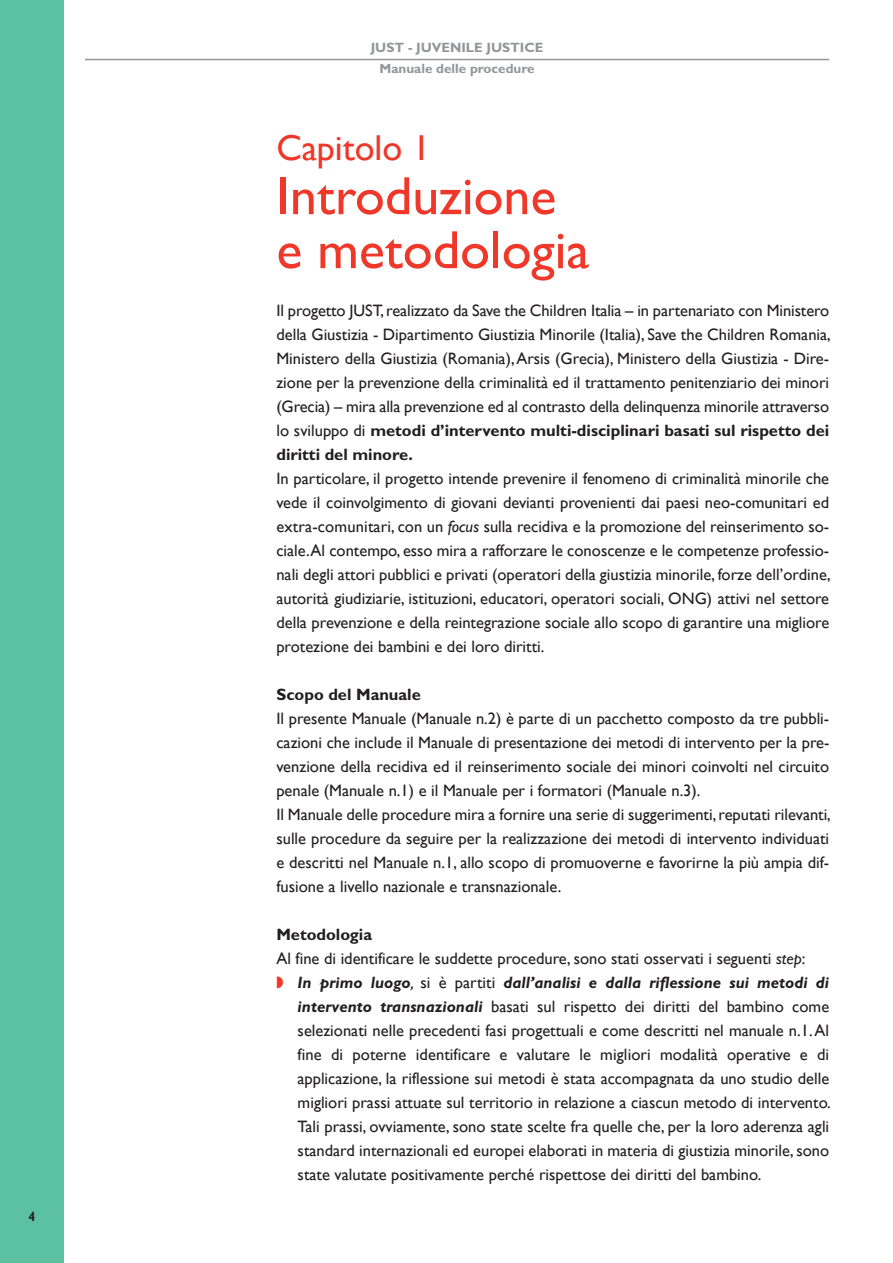
<style>
.page{position:relative;width:893px;height:1263px;background:#fff}
.page>*{position:absolute;margin:0;border:0;box-sizing:border-box;transform-origin:0 0}
.t1{font:54px/54px "Gill Sans";color:#ef3829}
.t2{font:36px "Gill Sans";color:#ef3829}
.t3{font:16.5px/24px "Gill Sans";color:#231f20;text-align:justify}
.t4{font:italic 700 16.5px "Gill Sans";color:#231f20}
.t5{font:700 16.5px "Gill Sans";color:#231f20}
.t6{font:700 13.5px/21.3px "Gill Sans";color:#939598;text-align:center}
.t7{font:700 13.5px "Gill Sans";color:#231f20;scale:.9 1}
.s1{font-weight:700}
.s2{font-style:italic}
.s3{color:#ef3829}
.s4{font-weight:400}
.s5{font-weight:400;font-style:normal}
.s6{font-weight:700;font-style:italic}
</style>
<div class="page">
<div style="left:0;top:0;width:64px;height:1263px;background:#5bc1a1"></div>
<hr style="left:85px;top:59px;width:744px;height:1px;background:#939598">
<p class="t7" style="left:29px;top:1212px;width:9px">4</p>
<p class="t6" style="left:371px;top:38px;width:174px">JUST - JUVENILE JUSTICE<br>Manuale delle procedure</p>
<h2 class="t2" style="left:276px;top:127px;width:156px">Capitolo 1</h2>
<h1 class="t1" style="left:276px;top:169px;width:315px">Introduzione e metodologia</h1>
<p class="t3" style="left:276px;top:298px;width:556px">Il progetto JUST, realizzato da Save the Children Italia – in partenariato con Ministero della Giustizia - Dipartimento Giustizia Minorile (Italia), Save the Children Romania, Ministero della Giustizia (Romania), Arsis (Grecia), Ministero della Giustizia - Dire&shy;zione per la prevenzione della criminalità ed il trattamento penitenziario dei minori (Grecia) – mira alla prevenzione ed al contrasto della delinquenza minorile attraverso lo sviluppo di <span class="s1">metodi d’intervento multi-disciplinari basati sul rispetto dei diritti del minore.</span></p>
<p class="t3" style="left:276px;top:466px;width:556px">In particolare, il progetto intende prevenire il fenomeno di criminalità minorile che vede il coinvolgimento di giovani devianti provenienti dai paesi neo-comunitari ed extra-comunitari, con un <span class="s2">focus</span> sulla recidiva e la promozione del reinserimento so&shy;ciale.Al contempo, esso mira a rafforzare le conoscenze e le competenze professio&shy;nali degli attori pubblici e privati (operatori della giustizia minorile, forze dell’ordine, autorità giudiziarie, istituzioni, educatori, operatori sociali, ONG) attivi nel settore della prevenzione e della reintegrazione sociale allo scopo di garantire una migliore protezione dei bambini e dei loro diritti.</p>
<p class="t5" style="left:276px;top:689px;width:146px">Scopo del Manuale</p>
<p class="t3" style="left:276px;top:706px;width:556px;text-align:left">Il presente Manuale (Manuale n.2) è parte di un pacchetto composto da tre pubbli&shy;cazioni che include il Manuale di presentazione dei metodi di intervento per la pre&shy;venzione della recidiva ed il reinserimento sociale dei minori coinvolti nel circuito penale (Manuale n.1) e il Manuale per i formatori (Manuale n.3).<br>Il Manuale delle procedure mira a fornire una serie di suggerimenti, reputati rilevanti, sulle procedure da seguire per la realizzazione dei metodi di intervento individuati e descritti nel Manuale n.1, allo scopo di promuoverne e favorirne la più ampia dif&shy;fusione a livello nazionale e transnazionale.</p>
<p class="t5" style="left:276px;top:929px;width:97px">Metodologia</p>
<p class="t3" style="left:276px;top:946px;width:530px">Al fine di identificare le suddette procedure, sono stati osservati i seguenti <span class="s2">step</span>:</p>
<p class="t4" style="left:276px;top:976px;width:554px"><span class="s3">◗</span> In primo luogo<span class="s4">,</span> <span class="s5">si è partiti</span> dall’analisi e dalla riflessione sui metodi di</p>
<p class="t3" style="left:298px;top:994px;width:533px"><span class="s6">intervento transnazionali</span> basati sul rispetto dei diritti del bambino come</p>
<p class="t3" style="left:298px;top:1018px;width:533px">selezionati nelle precedenti fasi progettuali e come descritti nel manuale n.1. Al</p>
<p class="t3" style="left:298px;top:1042px;width:533px">fine di poterne identificare e valutare le migliori modalità operative e di</p>
<p class="t3" style="left:298px;top:1066px;width:533px">applicazione, la riflessione sui metodi è stata accompagnata da uno studio delle</p>
<p class="t3" style="left:298px;top:1090px;width:535px">migliori prassi attuate sul territorio in relazione a ciascun metodo di intervento.</p>
<p class="t3" style="left:298px;top:1114px;width:533px">Tali prassi, ovviamente, sono state scelte fra quelle che, per la loro aderenza agli</p>
<p class="t3" style="left:298px;top:1138px;width:533px">standard internazionali ed europei elaborati in materia di giustizia minorile, sono</p>
<p class="t3" style="left:298px;top:1162px;width:465px">state valutate positivamente perché rispettose dei diritti del bambino.</p>
</div>
